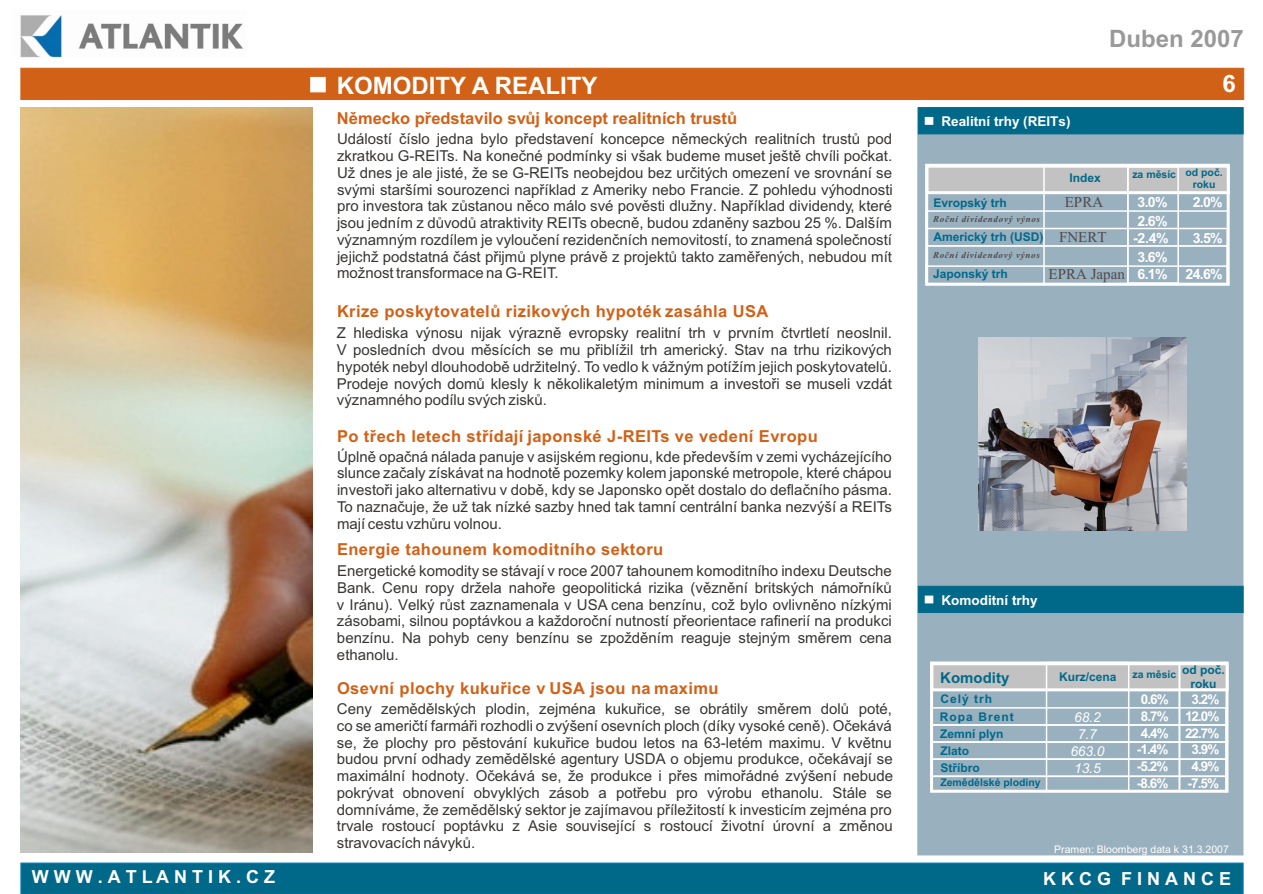
<style>
.page{position:relative;width:1263px;height:894px;background:#fff}
.page>*{position:absolute;margin:0;border:0;box-sizing:border-box;transform-origin:0 0}
.t1{font:700 24px "Arial";color:#fff}
.t2{font:700 24px "Arial";color:#999}
.t3{font:700 18px "Arial";color:#fff}
.t4{font:700 16.5px "Arial";letter-spacing:.025em;color:#d16117}
.t5{font:700 16.5px "Arial";color:#d16117}
.t6{font:15px/16.8px "Arial";color:#383633;text-align:justify}
.t7{font:15px "Times New Roman";color:#4f4a4a}
.t8{font:700 15px "Arial";color:#00698a}
.t9{font:700 14.1px/17.5px "Arial";color:#fff;text-align:center}
.t10{font:italic 13.65px/17px "Arial";color:#fff;text-align:center}
.t11{font:700 13.5px/16.8px "Arial";color:#fff;text-align:justify}
.t12{font:700 12px/17.1px "Arial";color:#00698a}
.t13{font:700 12px "Arial";letter-spacing:.085em;color:#00698a}
.t14{font:700 10.5px/11.7px "Arial";color:#00698a;text-align:center}
.t15{font:10.5px "Arial";color:#fff}
.t16{font:italic 700 9px "Times New Roman";letter-spacing:.08em;color:#4f4a4a}
</style>
<div class="page">
<div style="left:21px;top:863px;width:1222px;height:31px;background:#00698a;border:1px solid #007dc2"></div>
<div style="left:21px;top:68px;width:1223px;height:32px;background:#d16117;border:1px solid #d16117"></div>
<img style="left:20px;top:108px;width:292px;height:745px">
<div style="left:918px;top:108px;width:325px;height:747px;background:#99b0bf"></div>
<div style="left:918px;top:107px;width:325px;height:27px;background:#00698a;border:1px solid #00698a"></div>
<div style="left:925px;top:117px;width:8px;height:7px;background:#fff;border:1px solid #fff"></div>
<div style="left:918px;top:586px;width:325px;height:27px;background:#00698a"></div>
<div style="left:925px;top:596px;width:8px;height:7px;background:#fff;border:1px solid #fff"></div>
<div style="left:925px;top:164px;width:305px;height:122px;border:3px solid #fff"></div>
<div style="left:926px;top:165px;width:304px;height:29px;background:#c2c2c2;border:3px solid #fff"></div>
<div style="left:1043px;top:164px;width:86px;height:121px;border:2px solid #fff"></div>
<div style="left:925px;top:210px;width:304px;height:19px;border:2px solid #fff"></div>
<div style="left:926px;top:228px;width:301px;height:18px;border:1px solid #fff"></div>
<div style="left:926px;top:245px;width:302px;height:40px;border:2px solid #fff"></div>
<div style="left:1127px;top:166px;width:52px;height:118px;border:2px solid #fff"></div>
<div style="left:925px;top:265px;width:304px;height:19px;border:2px solid #fff"></div>
<div style="left:930px;top:662px;width:299px;height:29px;background:#c2c2c2;border:3px solid #fff"></div>
<div style="left:1046px;top:662px;width:83px;height:130px;border:2px solid #fff"></div>
<div style="left:931px;top:707px;width:296px;height:19px;border:2px solid #fff"></div>
<div style="left:931px;top:724px;width:296px;height:19px;border:2px solid #fff"></div>
<div style="left:931px;top:741px;width:296px;height:19px;border:2px solid #fff"></div>
<div style="left:931px;top:758px;width:296px;height:19px;border:2px solid #fff"></div>
<hr style="left:1179px;top:665px;width:1px;height:124px;background:#fff">
<div style="left:931px;top:776px;width:296px;height:16px;border:2px solid #fff"></div>
<img style="left:979px;top:338px;width:207px;height:193px">
<img style="left:20px;top:15px;width:223px;height:42px">
<div style="left:311px;top:77px;width:14px;height:15px;background:#fff;border:1px solid #fff"></div>
<p class="t3" style="left:32px;top:870px;width:245px">W W W . A T L A N T I K . C Z</p>
<h1 class="t1" style="left:337px;top:76px;width:262px">KOMODITY A REALITY</h1>
<p class="t6" style="left:337px;top:132px;width:557px">Událostí èíslo jedna bylo pøedstavení koncepce nìmeckých realitních trustù pod zkratkou G-REITs. Na koneèné podmínky si však budeme muset ještì chvíli poèkat.<br>Už dnes je ale jisté, že se G-REITs neobejdou bez urèitých omezení ve srovnání se svými staršími sourozenci napøíklad z Ameriky nebo Francie. Z pohledu výhodnosti pro investora tak zùstanou nìco málo své povìsti dlužny. Napøíklad dividendy, které jsou jedním z dùvodù atraktivity REITs obecnì, budou zdanìny sazbou 25 %. Dalším významným rozdílem je vylouèení rezidenèních nemovitostí, to znamená spoleèností jejichž podstatná èást pøijmù plyne právì z projektù takto zamìøených, nebudou mít možnost transformace na G-REIT.</p>
<p class="t5" style="left:337px;top:112px;width:402px">Nìmecko pøedstavilo svùj koncept realitních trustù</p>
<p class="t4" style="left:337px;top:305px;width:433px">Krize poskytovatelù rizikových hypoték zasáhla USA</p>
<p class="t6" style="left:337px;top:326px;width:557px">Z hlediska výnosu nijak výraznì evropsky realitní trh v prvním ètvrtletí neoslnil.<br>V posledních dvou mìsících se mu pøiblížil trh americký. Stav na trhu rizikových hypoték nebyl dlouhodobì udržitelný. To vedlo k vážným potížím jejich poskytovatelù.<br>Prodeje nových domù klesly k nìkolikaletým minimum a investoøi se museli vzdát významného podílu svých ziskù.</p>
<p class="t6" style="left:337px;top:449px;width:557px">Úplnì opaèná nálada panuje v asijském regionu, kde pøedevším v zemi vycházejícího slunce zaèaly získávat na hodnotì pozemky kolem japonské metropole, které chápou investoøi jako alternativu v dobì, kdy se Japonsko opìt dostalo do deflaèního pásma.<br>To naznaèuje, že už tak nízké sazby hned tak tamní centrální banka nezvýší a REITs mají cestu vzhùru volnou.</p>
<p class="t6" style="left:337px;top:564px;width:556px">Energetické komodity se stávají v roce 2007 tahounem komoditního indexu Deutsche Bank. Cenu ropy držela nahoøe geopolitická rizika (vìznìní britských námoøníkù v Iránu). Velký rùst zaznamenala v USA cena benzínu, což bylo ovlivnìno nízkými zásobami, silnou poptávkou a každoroèní nutností pøeorientace rafinerií na produkci benzínu. Na pohyb ceny benzínu se zpoždìním reaguje stejným smìrem cena ethanolu.</p>
<p class="t4" style="left:337px;top:430px;width:482px">Po tøech letech støídají japonské J-REITs ve vedení Evropu</p>
<p class="t4" style="left:337px;top:543px;width:328px">Energie tahounem komoditního sektoru</p>
<p class="t4" style="left:337px;top:682px;width:383px">Osevní plochy kukuøice v USA jsou na maximu</p>
<p class="t6" style="left:337px;top:702px;width:558px">Ceny zemìdìlských plodin, zejména kukuøice, se obrátily smìrem dolù poté, co se ameriètí farmáøi rozhodli o zvýšení osevních ploch (díky vysoké cenì). Oèekává se, že plochy pro pìstování kukuøice budou letos na 63-letém maximu. V kvìtnu budou první odhady zemìdìlské agentury USDA o objemu produkce, oèekávají se maximální hodnoty. Oèekává se, že produkce i pøes mimoøádné zvýšení nebude pokrývat obnovení obvyklých zásob a potøebu pro výrobu ethanolu. Stále se domníváme, že zemìdìlský sektor je zajímavou pøíležitostí k investicím zejména pro trvale rostoucí poptávku z Asie související s rostoucí životní úrovní a zmìnou stravovacích návykù.</p>
<p class="t11" style="left:942px;top:114px;width:131px">Realitní trhy (REITs)</p>
<h1 class="t2" style="left:1109px;top:30px;width:136px">Duben 2007</h1>
<h1 class="t1" style="left:1223px;top:74px;width:15px">6</h1>
<p class="t12" style="left:1069px;top:170px;width:33px">Index</p>
<p class="t14" style="left:1185px;top:168px;width:39px">od poè. roku</p>
<p class="t14" style="left:1132px;top:169px;width:45px">za mìsíc</p>
<p class="t12" style="left:933px;top:195px;width:75px">Evropský trh</p>
<p class="t16" style="left:933px;top:216px;width:108px">Roèní dividendový výnos</p>
<p class="t16" style="left:933px;top:252px;width:108px">Roèní dividendový výnos</p>
<p class="t12" style="left:933px;top:229px;width:112px">Americký trh (USD)</p>
<p class="t7" style="left:1065px;top:197px;width:40px">EPRA</p>
<p class="t7" style="left:1059px;top:231px;width:49px">FNERT</p>
<p class="t12" style="left:933px;top:266px;width:76px">Japonský trh</p>
<p class="t7" style="left:1049px;top:269px;width:78px">EPRA Japan</p>
<p class="t9" style="left:1138px;top:195px;width:32px">3.0%</p>
<p class="t9" style="left:1193px;top:195px;width:32px">2.0%</p>
<p class="t9" style="left:1133px;top:214px;width:37px">2.6% -2.4%</p>
<p class="t9" style="left:1193px;top:231px;width:32px">3.5%</p>
<p class="t9" style="left:1138px;top:250px;width:32px;text-align:left">3.6%<br>6.1%</p>
<p class="t9" style="left:1186px;top:267px;width:39px">24.6%</p>
<p class="t11" style="left:942px;top:593px;width:98px">Komoditní trhy</p>
<p class="t8" style="left:940px;top:672px;width:71px">Komodity</p>
<p class="t12" style="left:940px;top:691px;width:53px">Celý trh</p>
<p class="t12" style="left:940px;top:726px;width:65px">Zemní plyn<br>Zlato<br>Støíbro</p>
<p class="t13" style="left:940px;top:712px;width:75px">Ropa Brent</p>
<p class="t14" style="left:940px;top:777px;width:102px">Zemìdìlské plodiny</p>
<p class="t12" style="left:1059px;top:669px;width:59px">Kurz/cena</p>
<p class="t12" style="left:1182px;top:665px;width:44px;line-height:13.4px;text-align:center">od poè. roku</p>
<p class="t14" style="left:1133px;top:670px;width:45px">za mìsíc</p>
<p class="t10" style="left:1070px;top:710px;width:36px">68.2<br>7.7<br>663.0<br>13.5</p>
<p class="t11" style="left:1137px;top:692px;width:84px;text-indent:55px">3.2% 8.7% 12.0% 4.4% 22.7% -1.4%</p>
<p class="t11" style="left:1141px;top:692px;width:29px">0.6%</p>
<p class="t11" style="left:1192px;top:742px;width:29px">3.9%</p>
<p class="t11" style="left:1137px;top:759px;width:33px">-5.2%</p>
<p class="t11" style="left:1192px;top:759px;width:29px">4.9%</p>
<p class="t11" style="left:1137px;top:776px;width:33px">-8.6%</p>
<p class="t11" style="left:1188px;top:776px;width:33px">-7.5%</p>
<p class="t15" style="left:1054px;top:845px;width:176px">Pramen: Bloomberg data k 31.3.2007</p>
<p class="t3" style="left:1043px;top:872px;width:190px">K K C G F I N A N C E</p>
</div>
